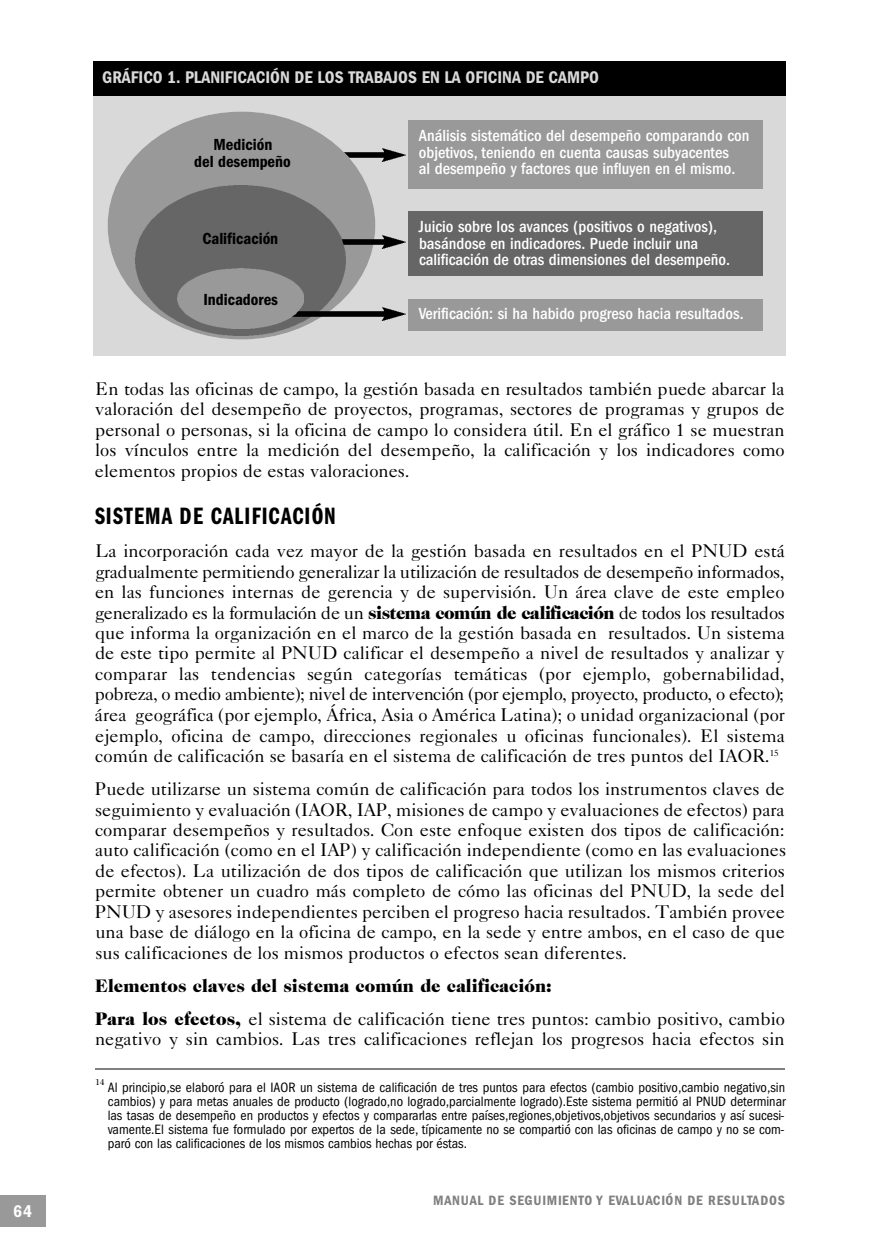
<style>
.page{position:relative;width:882px;height:1260px;background:#fff}
.page>*{position:absolute;margin:0;border:0;box-sizing:border-box;transform-origin:0 0}
.t1{font:24.5px "Franklin Gothic Demi Cmpr";letter-spacing:.035em;color:#000}
.t2{font:18.38px/20.5px "Caslon Five Forty";color:#000;text-align:justify}
.t3{font:900 18.38px "Caslon Two Twenty Four";color:#000}
.t4{font:600 condensed 17.5px "Franklin Gothic";color:#d9d9d9}
.t5{font:600 condensed 17.5px "Franklin Gothic";color:#fff}
.t6{font:500 condensed 16.62px/16.6px "Franklin Gothic";color:#fff}
.t7{font:600 condensed 16.62px/17.5px "Franklin Gothic";color:#000;text-align:center}
.t8{font:condensed 14px/14px "Franklin Gothic";color:#000;text-align:justify}
.t9{font:600 condensed 14px "Franklin Gothic";letter-spacing:.06em;color:#808080}
.s1{font-family:"Caslon Two Twenty Four";font-weight:900}
</style>
<div class="page">
<div style="left:0;top:1196px;width:46px;height:31px;background:#999"></div>
<hr style="left:95px;top:1068px;width:689px;height:2px;background:#808080">
<div style="left:93px;top:62px;width:693px;height:294px;background:#d9d9d9"></div>
<div style="left:93px;top:62px;width:693px;height:34px;background:#000"></div>
<div style="left:408px;top:120px;width:355px;height:69px;background:#999"></div>
<div style="left:408px;top:211px;width:355px;height:65px;background:#666"></div>
<div style="left:408px;top:299px;width:355px;height:31px;background:#999"></div>
<img style="left:339px;top:148px;width:66px;height:13px">
<div style="left:108px;top:112px;width:267px;height:228px;background:#999;border-radius:50%"></div>
<img style="left:346px;top:236px;width:59px;height:13px">
<img style="left:135px;top:186px;width:211px;height:149px">
<img style="left:304px;top:308px;width:101px;height:13px">
<img style="left:177px;top:268px;width:127px;height:61px">
<p class="t5" style="left:13px;top:1205px;width:20px">6 4</p>
<p class="t4" style="left:102px;top:71px;width:498px">GRÁFICO 1. PLANIFICACIÓN DE LOS TRABAJOS EN LA OFICINA DE CAMPO</p>
<p class="t7" style="left:194px;top:137px;width:98px">Medición<br>del desempeño</p>
<p class="t7" style="left:202px;top:231px;width:77px">Calificación</p>
<p class="t7" style="left:203px;top:292px;width:76px">Indicadores</p>
<p class="t6" style="left:419px;top:128px;width:332px">Análisis sistemático del desempeño comparando con objetivos, teniendo en cuenta causas subyacentes<br>al desempeño y factores que influyen en el mismo.</p>
<p class="t6" style="left:419px;top:219px;width:313px">Juicio sobre los avances (positivos o negativos), basándose en indicadores. Puede incluir una calificación de otras dimensiones del desempeño.</p>
<p class="t6" style="left:419px;top:307px;width:326px">Verificación: si ha habido progreso hacia resultados.</p>
<p class="t2" style="left:95px;top:380px;width:691px">En todas las oficinas de campo, la gestión basada en resultados también puede abarcar la valoración del desempeño de proyectos, programas, sectores de programas y grupos de personal o personas, si la oficina de campo lo considera útil. En el gráfico 1 se muestran los vínculos entre la medición del desempeño, la calificación y los indicadores como elementos propios de estas valoraciones.</p>
<h1 class="t1" style="left:95px;top:508px;width:242px">SISTEMA DE CALIFICACIÓN</h1>
<p class="t2" style="left:95px;top:542px;width:692px">La incorporación cada vez mayor de la gestión basada en resultados en el PNUD está gradualmente permitiendo generalizar la utilización de resultados de desempeño informados, en las funciones internas de gerencia y de supervisión. Un área clave de este empleo generalizado es la formulación de un <span class="s1">sistema común de calificación</span> de todos los resultados que informa la organización en el marco de la gestión basada en resultados. Un sistema de este tipo permite al PNUD calificar el desempeño a nivel de resultados y analizar y comparar las tendencias según categorías temáticas (por ejemplo, gobernabilidad, pobreza, o medio ambiente); nivel de intervención (por ejemplo, proyecto, producto, o efecto); área geográfica (por ejemplo, África, Asia o América Latina); o unidad organizacional (por ejemplo, oficina de campo, direcciones regionales u oficinas funcionales). El sistema común de calificación se basaría en el sistema de calificación de tres puntos del IAOR.<sup>15</sup></p>
<p class="t2" style="left:95px;top:780px;width:693px">Puede utilizarse un sistema común de calificación para todos los instrumentos claves de seguimiento y evaluación (IAOR, IAP, misiones de campo y evaluaciones de efectos) para comparar desempeños y resultados. Con este enfoque existen dos tipos de calificación: auto calificación (como en el IAP) y calificación independiente (como en las evaluaciones de efectos). La utilización de dos tipos de calificación que utilizan los mismos criterios permite obtener un cuadro más completo de cómo las oficinas del PNUD, la sede del PNUD y asesores independientes perciben el progreso hacia resultados. También provee una base de diálogo en la oficina de campo, en la sede y entre ambos, en el caso de que sus calificaciones de los mismos productos o efectos sean diferentes.</p>
<p class="t3" style="left:95px;top:978px;width:458px">Elementos claves del sistema común de calificación:</p>
<p class="t2" style="left:95px;top:1010px;width:692px"><span class="s1">Para los efectos,</span> el sistema de calificación tiene tres puntos: cambio positivo, cambio negativo y sin cambios. Las tres calificaciones reflejan los progresos hacia efectos sin</p>
<p class="t8" style="left:108px;top:1081px;width:680px;text-indent:-13px"><sup>14</sup> Al principio,se elaboró para el IAOR un sistema de calificación de tres puntos para efectos (cambio positivo,cambio negativo,sin cambios) y para metas anuales de producto (logrado,no logrado,parcialmente logrado).Este sistema permitió al PNUD determinar las tasas de desempeño en productos y efectos y compararlas entre países,regiones,objetivos,objetivos secundarios y así sucesi&shy;vamente.El sistema fue formulado por expertos de la sede, típicamente no se compartió con las oficinas de campo y no se com&shy;paró con las calificaciones de los mismos cambios hechas por éstas.</p>
<p class="t9" style="left:433px;top:1196px;width:353px">M A N UAL DE SEGUIMIENTO Y EVA L UACIÓN DE RESULTADOS</p>
</div>
